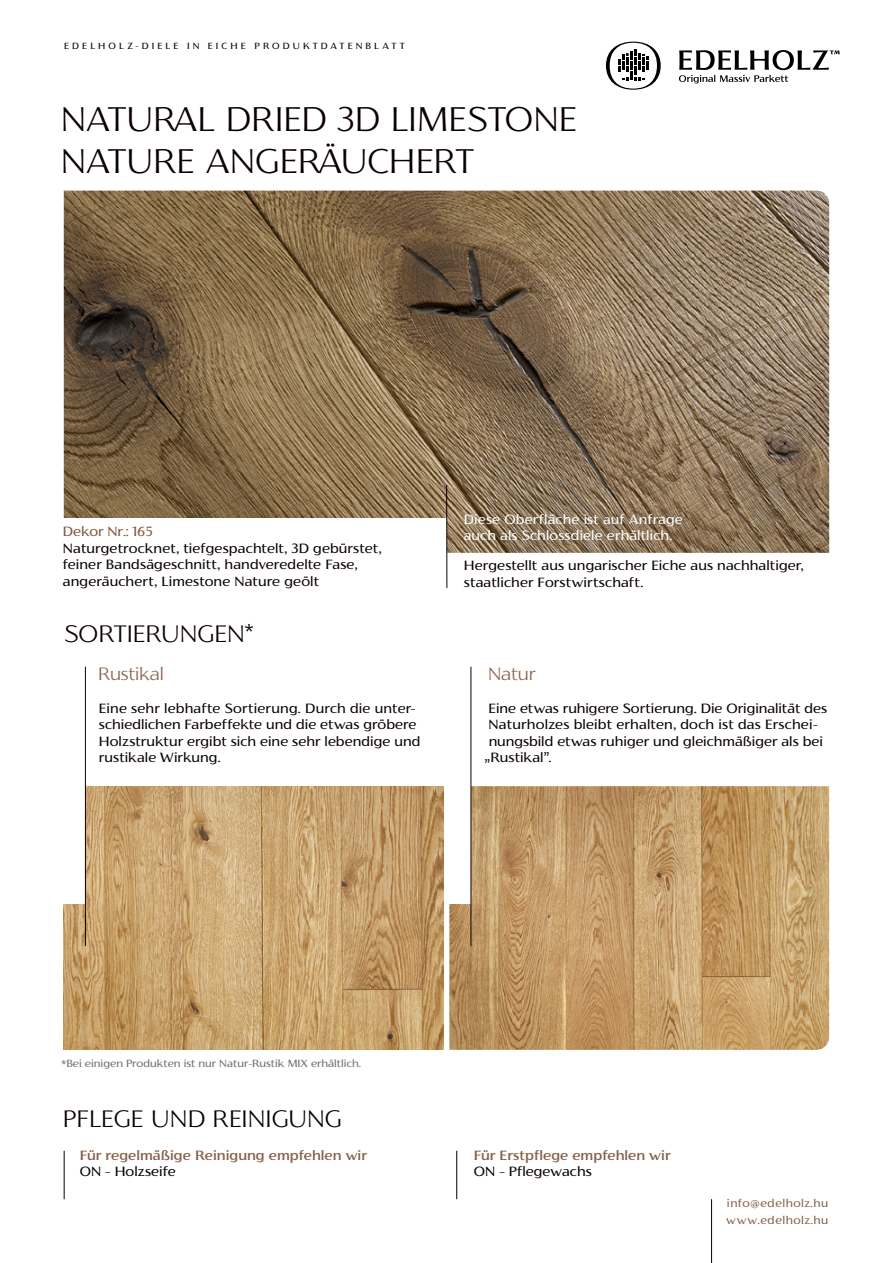
<style>
.page{position:relative;width:893px;height:1263px;background:#fff}
.page>*{position:absolute;margin:0;border:0;box-sizing:border-box;transform-origin:0 0}
.t1{font:300 34.5px/41.4px "Florentia";color:#0b0000}
.t2{font:300 24px "Florentia";color:#0b0000}
.t3{font:300 18px "Florentia";letter-spacing:-.01em;color:#885f48}
.t4{font:13.5px/16.5px "Florentia";letter-spacing:.005em;color:#0b0000}
.t5{font:500 13.5px "Florentia";color:#885f48}
.t6{font:13.5px/16.5px "Florentia";letter-spacing:.01em;color:#fff}
.t7{font:13.5px "Florentia";color:#83563c}
.t8{font:11.25px/17px "Florentia";letter-spacing:.04em;color:#885f48}
.t9{font:10.5px "Florentia";color:#6d6e70}
.t10{font:9px "Florentia";letter-spacing:.345em;color:#000}
</style>
<div class="page">
<svg style="left:606px;top:42px;width:55px;height:48px"></svg>
<svg style="left:679px;top:50px;width:161px;height:34px"></svg>
<hr style="left:711px;top:1199px;width:1px;height:64px;background:#0b0000">
<img style="left:64px;top:191px;width:765px;height:362px">
<div style="left:60px;top:519px;width:387px;height:38px;background:#fff"></div>
<svg style="left:446px;top:485px;width:1px;height:103px"></svg>
<img style="left:64px;top:786px;width:380px;height:264px">
<img style="left:449px;top:786px;width:380px;height:264px">
<div style="left:60px;top:782px;width:25px;height:121px;background:#fff"></div>
<hr style="left:85px;top:667px;width:1px;height:279px;background:#0b0000">
<div style="left:445px;top:782px;width:26px;height:121px;background:#fff"></div>
<hr style="left:471px;top:667px;width:1px;height:279px;background:#0b0000">
<hr style="left:64px;top:1151px;width:1px;height:48px;background:#000">
<hr style="left:456px;top:1151px;width:1px;height:48px;background:#000">
<p class="t10" style="left:64px;top:40px;width:342px">EDELHOLZ-DIELE IN EICHE PRODUKTDATENBLATT</p>
<h1 class="t1" style="left:61px;top:99px;width:518px">NATURAL DRIED 3D LIMESTONE<br>NATURE ANGERÄUCHERT</h1>
<p class="t7" style="left:63px;top:523px;width:91px">Dekor Nr.: 165</p>
<p class="t4" style="left:63px;top:540px;width:320px">Naturgetrocknet, tiefgespachtelt, 3D gebürstet, feiner Bandsägeschnitt, handveredelte Fase, angeräuchert, Limestone Nature geölt</p>
<h2 class="t2" style="left:64px;top:618px;width:191px">SORTIERUNGEN<sup>*</sup></h2>
<h3 class="t3" style="left:98px;top:662px;width:67px">Rustikal</h3>
<p class="t4" style="left:99px;top:700px;width:323px">Eine sehr lebhafte Sortierung. Durch die unter&shy;schiedlichen Farbeffekte und die etwas gröbere Holzstruktur ergibt sich eine sehr lebendige und rustikale Wirkung.</p>
<p class="t6" style="left:464px;top:511px;width:221px">Diese Oberfläche ist auf Anfrage auch als Schlossdiele erhältlich.</p>
<p class="t4" style="left:464px;top:557px;width:342px">Hergestellt aus ungarischer Eiche aus nachhaltiger, staatlicher Forstwirtschaft.</p>
<h3 class="t3" style="left:488px;top:662px;width:49px">Natur</h3>
<p class="t4" style="left:485px;top:700px;width:344px">Eine etwas ruhigere Sortierung. Die Originalität des Naturholzes bleibt erhalten, doch ist das Erschei&shy;nungsbild etwas ruhiger und gleichmäßiger als bei „Rustikal”.</p>
<p class="t9" style="left:61px;top:1056px;width:302px">*Bei einigen Produkten ist nur Natur-Rustik MIX erhältlich.</p>
<h2 class="t2" style="left:63px;top:1103px;width:281px">PFLEGE UND REINIGUNG</h2>
<p class="t5" style="left:80px;top:1146px;width:289px">Für regelmäßige Reinigung empfehlen wir</p>
<p class="t5" style="left:474px;top:1146px;width:198px">Für Erstpflege empfehlen wir</p>
<p class="t4" style="left:80px;top:1164px;width:97px">ON – Holzseife</p>
<p class="t4" style="left:474px;top:1164px;width:119px">ON – Pflegewachs</p>
<p class="t8" style="left:726px;top:1195px;width:104px">info@edelholz.hu www.edelholz.hu</p>
</div>
